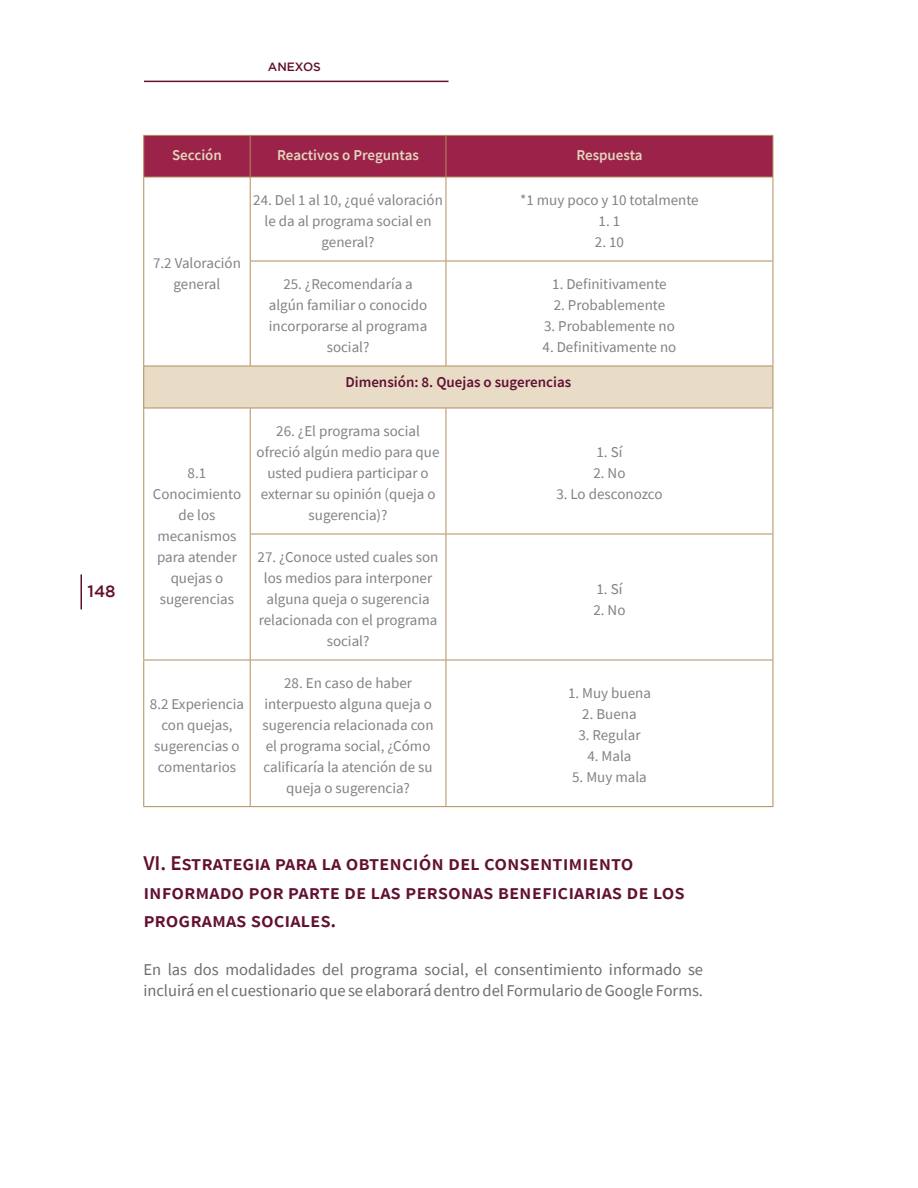
<style>
.page{position:relative;width:918px;height:1188px;background:#fff}
.page>*{position:absolute;margin:0;border:0;box-sizing:border-box;transform-origin:0 0}
.H2__Subtitulos_anexo{font:600 21px/28.5px "Source Sans Pro";color:#621031}
.H4__Txt{font:16.5px/21px "Source Sans Pro";color:#6c6d70}
.t1{font:500 16.5px "Gotham";color:#621031}
.Txt_tablas{font:15px/21px "Source Sans Pro";color:#808285;text-align:center}
.Título_tabla{font:600 15px "Source Sans Pro";color:#e4d6be}
.Subtitulos_de_tabla{font:600 15px "Source Sans Pro";color:#621031}
.t2{font:500 12px "Gotham";color:#621031}
</style>
<div class="page">
<hr style="left:81px;top:574px;width:1px;height:35px;background:#621031">
<hr style="left:144px;top:81px;width:304px;height:1px;background:#621031">
<div style="left:144px;top:136px;width:629px;height:41px;background:#9b2248"></div>
<div style="left:144px;top:366px;width:629px;height:42px;background:#e8dcc7"></div>
<hr style="left:143px;top:136px;width:1px;height:41px;background:#b28d5d">
<hr style="left:250px;top:136px;width:1px;height:41px;background:#b28d5d">
<hr style="left:446px;top:136px;width:1px;height:41px;background:#b28d5d">
<hr style="left:446px;top:177px;width:1px;height:84px;background:#b28d5d">
<hr style="left:250px;top:261px;width:196px;height:1px;background:#b28d5d">
<hr style="left:446px;top:261px;width:327px;height:1px;background:#b28d5d">
<hr style="left:446px;top:261px;width:1px;height:105px;background:#b28d5d">
<hr style="left:446px;top:408px;width:1px;height:126px;background:#b28d5d">
<hr style="left:446px;top:534px;width:1px;height:126px;background:#b28d5d">
<hr style="left:250px;top:660px;width:1px;height:146px;background:#b28d5d">
<hr style="left:446px;top:660px;width:1px;height:146px;background:#b28d5d">
<hr style="left:143px;top:135px;width:107px;height:1px;background:#b28d5d">
<hr style="left:250px;top:135px;width:196px;height:1px;background:#b28d5d">
<hr style="left:446px;top:135px;width:327px;height:1px;background:#b28d5d">
<hr style="left:773px;top:136px;width:1px;height:41px;background:#b28d5d">
<hr style="left:143px;top:177px;width:107px;height:1px;background:#b28d5d">
<hr style="left:250px;top:177px;width:196px;height:1px;background:#b28d5d">
<hr style="left:446px;top:177px;width:327px;height:1px;background:#b28d5d">
<hr style="left:773px;top:177px;width:1px;height:84px;background:#b28d5d">
<hr style="left:773px;top:261px;width:1px;height:105px;background:#b28d5d">
<hr style="left:773px;top:408px;width:1px;height:126px;background:#b28d5d">
<hr style="left:250px;top:534px;width:196px;height:1px;background:#b28d5d">
<hr style="left:446px;top:534px;width:327px;height:1px;background:#b28d5d">
<hr style="left:773px;top:534px;width:1px;height:126px;background:#b28d5d">
<hr style="left:250px;top:660px;width:196px;height:1px;background:#b28d5d">
<hr style="left:446px;top:660px;width:327px;height:1px;background:#b28d5d">
<hr style="left:773px;top:660px;width:1px;height:146px;background:#b28d5d">
<hr style="left:143px;top:806px;width:107px;height:1px;background:#b28d5d">
<hr style="left:250px;top:806px;width:196px;height:1px;background:#b28d5d">
<hr style="left:446px;top:806px;width:327px;height:1px;background:#b28d5d">
<hr style="left:250px;top:408px;width:1px;height:126px;background:#b28d5d">
<hr style="left:250px;top:534px;width:1px;height:126px;background:#b28d5d">
<hr style="left:143px;top:660px;width:107px;height:1px;background:#b28d5d">
<hr style="left:143px;top:408px;width:1px;height:126px;background:#b28d5d">
<hr style="left:143px;top:534px;width:1px;height:126px;background:#b28d5d">
<hr style="left:143px;top:660px;width:1px;height:146px;background:#b28d5d">
<hr style="left:143px;top:177px;width:1px;height:84px;background:#b28d5d">
<hr style="left:250px;top:177px;width:1px;height:84px;background:#b28d5d">
<hr style="left:143px;top:261px;width:1px;height:105px;background:#b28d5d">
<hr style="left:250px;top:261px;width:1px;height:105px;background:#b28d5d">
<hr style="left:143px;top:366px;width:107px;height:1px;background:#b28d5d">
<hr style="left:143px;top:366px;width:1px;height:42px;background:#b28d5d">
<hr style="left:250px;top:366px;width:196px;height:1px;background:#b28d5d">
<hr style="left:446px;top:366px;width:327px;height:1px;background:#b28d5d">
<hr style="left:773px;top:366px;width:1px;height:42px;background:#b28d5d">
<hr style="left:143px;top:408px;width:107px;height:1px;background:#b28d5d">
<hr style="left:250px;top:408px;width:196px;height:1px;background:#b28d5d">
<hr style="left:446px;top:408px;width:327px;height:1px;background:#b28d5d">
<p class="t2" style="left:268px;top:60px;width:54px">ANEXOS</p>
<p class="t1" style="left:88px;top:582px;width:30px">148</p>
<p class="Título_tabla" style="left:172px;top:145px;width:51px">Sección</p>
<p class="Título_tabla" style="left:277px;top:145px;width:143px">Reactivos o Preguntas</p>
<p class="Título_tabla" style="left:576px;top:145px;width:68px">Respuesta</p>
<p class="Txt_tablas" style="left:153px;top:253px;width:89px">7.2 Valoración general</p>
<p class="Txt_tablas" style="left:253px;top:190px;width:191px">24. Del 1 al 10, ¿qué valoración le da al programa social en general?</p>
<p class="Txt_tablas" style="left:520px;top:190px;width:180px">*1 muy poco y 10 totalmente</p>
<p class="Txt_tablas" style="left:599px;top:211px;width:23px">1. 1</p>
<p class="Txt_tablas" style="left:595px;top:232px;width:31px">2. 10</p>
<p class="Txt_tablas" style="left:269px;top:274px;width:160px">25. ¿Recomendaría a algún familiar o conocido incorporarse al programa social?</p>
<p class="Txt_tablas" style="left:552px;top:274px;width:116px">1. Definitivamente</p>
<p class="Txt_tablas" style="left:554px;top:295px;width:113px">2. Probablemente</p>
<p class="Txt_tablas" style="left:544px;top:316px;width:132px">3. Probablemente no</p>
<p class="Txt_tablas" style="left:543px;top:337px;width:135px">4. Definitivamente no</p>
<p class="Subtitulos_de_tabla" style="left:345px;top:372px;width:227px">Dimensión: 8. Quejas o sugerencias</p>
<p class="Txt_tablas" style="left:153px;top:463px;width:90px">8.1<br>Conocimiento de los mecanismos para atender quejas o sugerencias</p>
<p class="Txt_tablas" style="left:150px;top:693px;width:96px">8.2 Experiencia con quejas, sugerencias o comentarios</p>
<p class="Txt_tablas" style="left:257px;top:421px;width:184px">26. ¿El programa social ofreció algún medio para que usted pudiera participar o externar su opinión (queja o sugerencia)?</p>
<p class="Txt_tablas" style="left:258px;top:547px;width:182px">27. ¿Conoce usted cuales son los medios para interponer alguna queja o sugerencia relacionada con el programa social?</p>
<p class="Txt_tablas" style="left:597px;top:442px;width:27px">1. Sí</p>
<p class="Txt_tablas" style="left:593px;top:463px;width:34px">2. No</p>
<p class="Txt_tablas" style="left:556px;top:484px;width:108px">3. Lo desconozco</p>
<p class="Txt_tablas" style="left:597px;top:578px;width:27px">1. Sí</p>
<p class="Txt_tablas" style="left:593px;top:599px;width:34px">2. No</p>
<p class="Txt_tablas" style="left:263px;top:672px;width:173px">28. En caso de haber interpuesto alguna queja o sugerencia relacionada con el programa social, ¿Cómo calificaría la atención de su queja o sugerencia?</p>
<p class="Txt_tablas" style="left:568px;top:683px;width:84px">1. Muy buena</p>
<p class="Txt_tablas" style="left:582px;top:704px;width:56px">2. Buena</p>
<p class="Txt_tablas" style="left:578px;top:725px;width:64px">3. Regular</p>
<p class="Txt_tablas" style="left:587px;top:746px;width:46px">4. Mala</p>
<p class="Txt_tablas" style="left:572px;top:767px;width:76px">5. Muy mala</p>
<p class="H2__Subtitulos_anexo" style="left:143px;top:849px;width:543px">VI. Estrategia para la obtención del consentimiento informado por parte de las personas beneficiarias de los programas sociales.</p>
<p class="H4__Txt" style="left:143px;top:959px;width:561px">En las dos modalidades del programa social, el consentimiento informado se incluirá en el cuestionario que se elaborará dentro del Formulario de Google Forms.</p>
</div>
